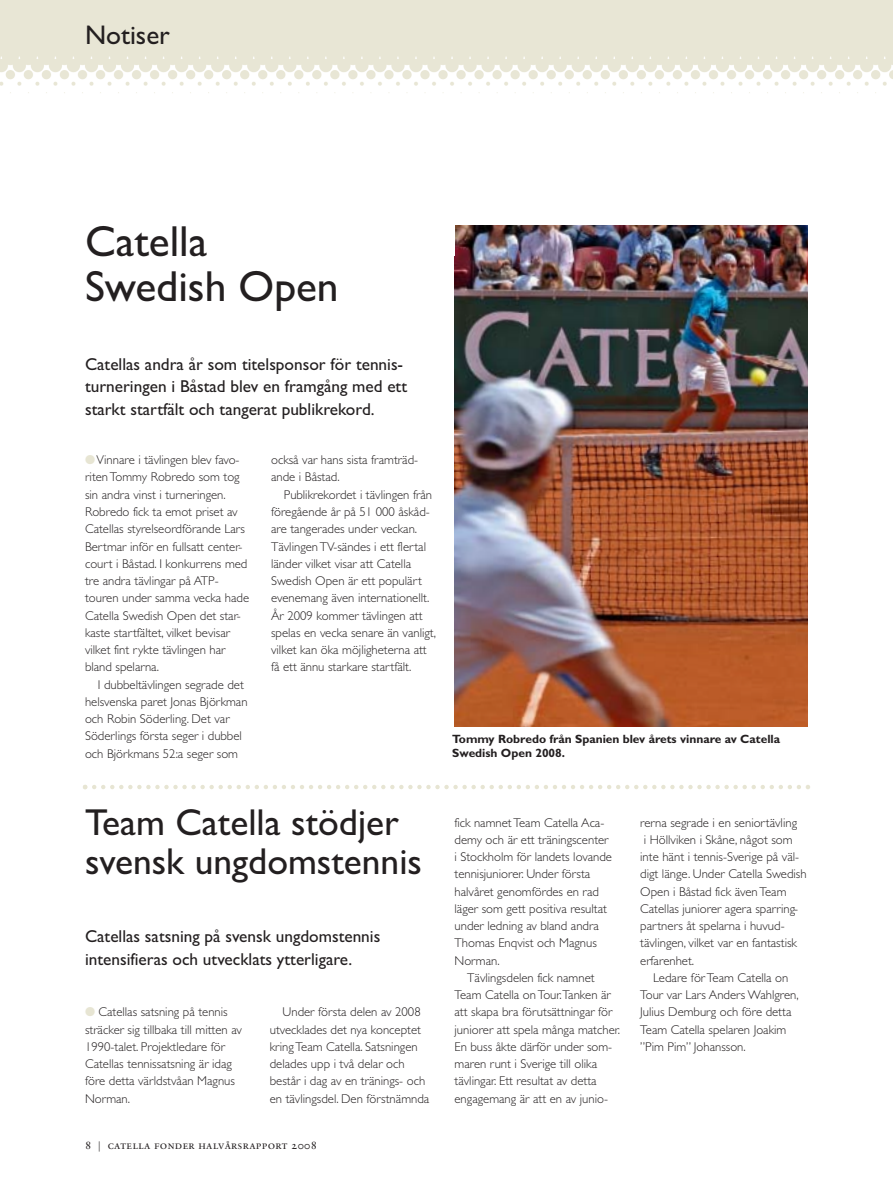
<style>
.page{position:relative;width:893px;height:1191px;background:#fff}
.page>*{position:absolute;margin:0;border:0;box-sizing:border-box;transform-origin:0 0}
.t1{font:43.5px/45px "Gill Sans";color:#231f20}
.t2{font:37.5px/39px "Gill Sans";color:#231f20}
.t3{font:27px "Gill Sans";color:#231f20}
.t4{font:17.25px/22.5px "Gill Sans";color:#231f20}
.t5{font:300 12.75px/17.2px "Gill Sans";color:#231f20}
.t6{font:700 12px/13.5px "Gill Sans";color:#231f20}
.t7{font:11.25px "Sabon Roman SC";letter-spacing:.025em;color:#231f20}
.s1{color:#e7e5d3}
.s2{font-family:"Gill Sans";font-weight:300}
</style>
<div class="page">
<img style="left:0;top:0;width:893px;height:93px">
<svg style="left:83px;top:784px;width:727px;height:5px"></svg>
<img style="left:454px;top:225px;width:354px;height:501px">
<h3 class="t3" style="left:85px;top:26px;width:86px">Notiser</h3>
<h1 class="t1" style="left:85px;top:223px;width:255px">Catella<br>Swedish Open</h1>
<h3 class="t4" style="left:85px;top:355px;width:324px">Catellas andra år som titelsponsor för tennis - turneringen i Båstad blev en framgång med ett starkt startfält och tangerat publikrekord.</h3>
<p class="t5" style="left:85px;top:453px;width:166px"><span class="s1">●</span>Vinnare i tävlingen blev favo - riten Tommy Robredo som tog sin andra vinst i turneringen.<br>Robredo fick ta emot priset av<br>Catellas styrelseordförande Lars<br>Bertmar inför en fullsatt center&shy;court i Båstad. I konkurrens med tre andra tävlingar på ATP&shy;touren under samma vecka hade<br>Catella Swedish Open det star&shy;kaste startfältet, vilket bevisar vilket fint rykte tävlingen har bland spelarna.</p>
<p class="t5" style="left:85px;top:677px;width:164px;text-indent:13px">I dubbeltävlingen segrade det helsvenska paret Jonas Björkman och Robin Söderling. Det var<br>Söderlings första seger i dubbel och Björkmans 52:a seger som</p>
<p class="t5" style="left:271px;top:453px;width:149px">också var hans sista framträd - ande i Båstad.</p>
<p class="t5" style="left:271px;top:487px;width:166px;text-indent:13px">Publikrekordet i tävlingen från föregående år på 51 000 åskåd - are tangerades under veckan.<br>Tävlingen TV-sändes i ett flertal länder vilket visar att Catella<br>Swedish Open är ett populärt evenemang även internationellt.<br>År 2009 kommer tävlingen att spelas en vecka senare än vanligt, vilket kan öka möjligheterna att få ett ännu starkare startfält.</p>
<p class="t6" style="left:452px;top:734px;width:329px">Tommy Robredo från Spanien blev årets vinnare av Catella<br>Swedish Open 2008.</p>
<h2 class="t2" style="left:85px;top:807px;width:338px">Team Catella stödjer svensk ungdomstennis</h2>
<h3 class="t4" style="left:85px;top:927px;width:297px">Catellas satsning på svensk ungdomstennis intensifieras och utvecklats ytterligare.</h3>
<p class="t5" style="left:85px;top:1005px;width:158px"><span class="s1">●</span> Catellas satsning på tennis sträcker sig tillbaka till mitten av<br>1990-talet. Projektledare för<br>Catellas tennissatsning är idag före detta världstvåan Magnus<br>Norman.</p>
<p class="t5" style="left:270px;top:1005px;width:161px;text-indent:13px">Under första delen av 2008 utvecklades det nya konceptet kring Team Catella. Satsningen delades upp i två delar och består i dag av en tränings- och en tävlingsdel. Den förstnämnda</p>
<p class="t7" style="left:85px;top:1140px;width:233px">8 <span class="s2">|</span> catella fonder halvårsrapport 2008</p>
<p class="t5" style="left:455px;top:815px;width:159px">fick namnet Team Catella Aca&shy;demy och är ett träningscenter i Stockholm för landets lovande tennisjuniorer. Under första halvåret genomfördes en rad läger som gett positiva resultat under ledning av bland andra<br>Thomas Enqvist och Magnus<br>Norman.</p>
<p class="t5" style="left:455px;top:970px;width:167px;text-indent:13px">Tävlingsdelen fick namnet<br>Team Catella on Tour.Tanken är att skapa bra förutsättningar för juniorer att spela många matcher.<br>En buss åkte därför under som&shy;maren runt i Sverige till olika tävlingar. Ett resultat av detta engagemang är att en av junio-</p>
<p class="t5" style="left:640px;top:815px;width:168px">rerna segrade i en seniortävling<br>i Höllviken i Skåne, något som inte hänt i tennis-Sverige på väl&shy;digt länge. Under Catella Swedish<br>Open i Båstad fick även Team<br>Catellas juniorer agera sparring&shy;partners åt spelarna i huvud&shy;tävlingen, vilket var en fantastisk erfarenhet.</p>
<p class="t5" style="left:640px;top:970px;width:160px;text-indent:13px">Ledare för Team Catella on<br>Tour var Lars Anders Wahlgren,<br>Julius Demburg och före detta<br>Team Catella spelaren Joakim ”Pim Pim” Johansson.</p>
</div>
